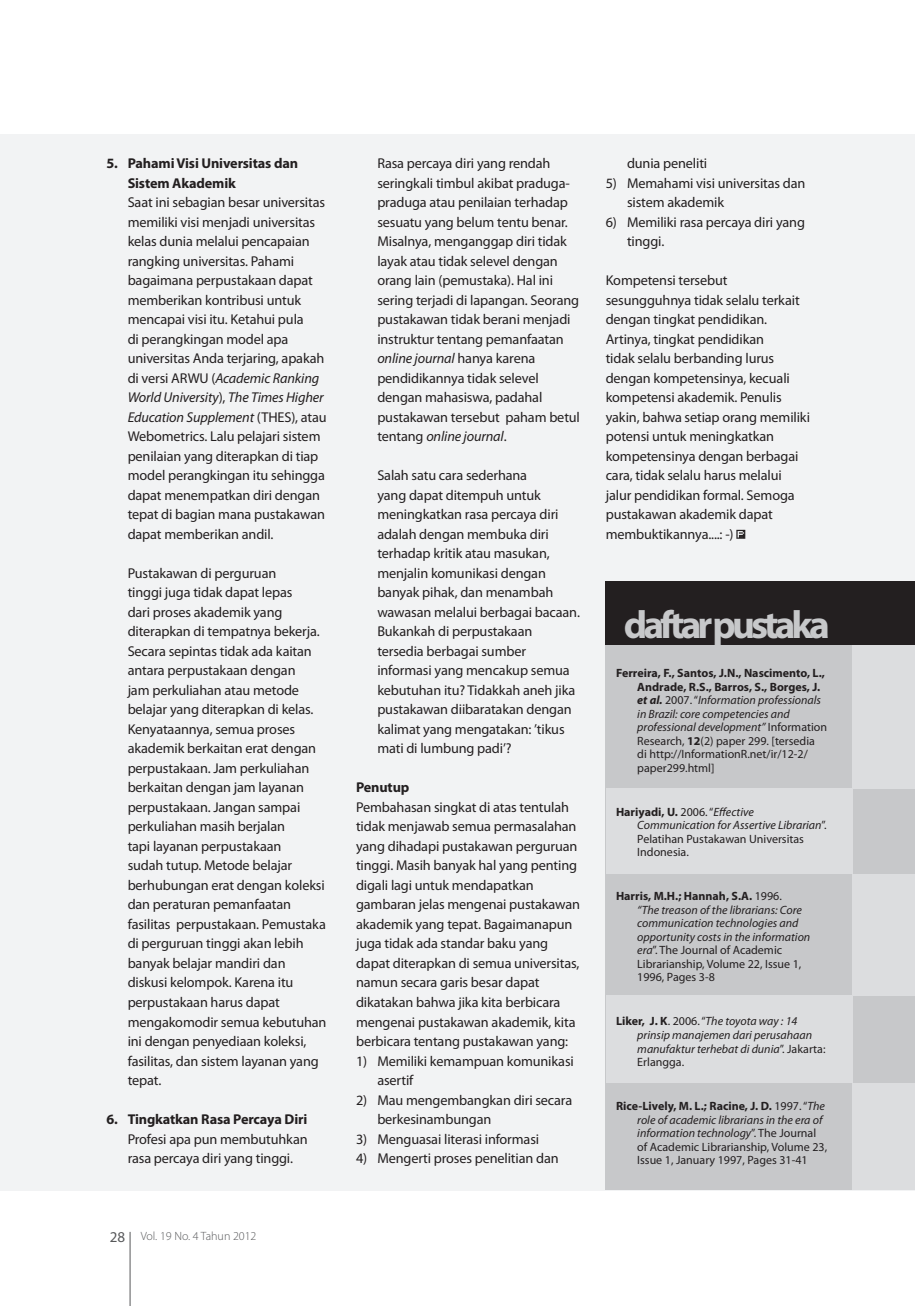
<style>
.page{position:relative;width:915px;height:1306px;background:#fff}
.page>*{position:absolute;margin:0;border:0;box-sizing:border-box;transform-origin:0 0}
.t1{font:700 39.3px "Myriad Pro";letter-spacing:-.1em;color:#c7c8ca}
.Normal__Web{font:14.25px/19.5px "Myriad Pro";letter-spacing:-.01em;color:#231f20}
.t2{font:700 14.25px/19.5px "Myriad Pro";letter-spacing:-.01em;color:#231f20}
.result-title{font:12px/13.5px "Myriad Pro";color:#231f20}
.Normal__Web-2{font:italic 12px/13.5px "Myriad Pro";color:#231f20}
.Normal__Web-3{font:12px/13.5px "Myriad Pro";color:#231f20}
.t3{font:300 12px "Myriad Pro";color:#57585a}
.s1{font-style:italic}
.s2{font-weight:400;font-size:15px}
.s3{font-weight:700}
.s4{font-weight:700;font-style:italic}
.s5{font-weight:700;font-style:normal}
.s6{font-style:normal}
</style>
<div class="page">
<hr style="left:130px;top:1231px;width:1px;height:74px;background:#57585a">
<div style="left:0;top:134px;width:914px;height:1056px;background:#f2f3f4"></div>
<svg style="left:736px;top:530px;width:9px;height:9px"></svg>
<div style="left:605px;top:585px;width:309px;height:604px;background:#c7c8ca"></div>
<div style="left:852px;top:644px;width:62px;height:144px;background:#dcdddf"></div>
<div style="left:852px;top:874px;width:62px;height:121px;background:#dcdddf"></div>
<div style="left:852px;top:1082px;width:62px;height:107px;background:#dcdddf"></div>
<div style="left:605px;top:788px;width:247px;height:86px;background:#dcdddf"></div>
<div style="left:605px;top:995px;width:247px;height:87px;background:#dcdddf"></div>
<div style="left:605px;top:582px;width:309px;height:63px;background:#231f20"></div>
<p class="t2" style="left:128px;top:153px;width:172px;text-indent:-21px">5. Pahami Visi Universitas dan<br>Sistem Akademik</p>
<p class="Normal__Web" style="left:128px;top:192px;width:200px">Saat ini sebagian besar universitas memiliki visi menjadi universitas kelas dunia melalui pencapaian rangking universitas. Pahami bagaimana perpustakaan dapat memberikan kontribusi untuk mencapai visi itu. Ketahui pula<br>di perangkingan model apa universitas Anda terjaring, apakah di versi ARWU (<span class="s1">Academic Ranking<br>World University</span>), <span class="s1">The Times Higher<br>Education Supplement</span> (THES), atau<br>Webometrics. Lalu pelajari sistem penilaian yang diterapkan di tiap model perangkingan itu sehingga dapat menempatkan diri dengan tepat di bagian mana pustakawan dapat memberikan andil.</p>
<p class="Normal__Web" style="left:128px;top:563px;width:200px">Pustakawan di perguruan<br>tinggi juga tidak dapat lepas<br>dari proses akademik yang diterapkan di tempatnya bekerja.<br>Secara sepintas tidak ada kaitan antara perpustakaan dengan<br>jam perkuliahan atau metode belajar yang diterapkan di kelas.<br>Kenyataannya, semua proses akademik berkaitan erat dengan perpustakaan. Jam perkuliahan berkaitan dengan jam layanan perpustakaan. Jangan sampai perkuliahan masih berjalan<br>tapi layanan perpustakaan<br>sudah tutup. Metode belajar berhubungan erat dengan koleksi dan peraturan pemanfaatan fasilitas perpustakaan. Pemustaka di perguruan tinggi akan lebih banyak belajar mandiri dan diskusi kelompok. Karena itu perpustakaan harus dapat mengakomodir semua kebutuhan ini dengan penyediaan koleksi, fasilitas, dan sistem layanan yang tepat.</p>
<p class="t2" style="left:106px;top:1108px;width:202px">6. Tingkatkan Rasa Percaya Diri</p>
<p class="Normal__Web" style="left:128px;top:1128px;width:181px">Profesi apa pun membutuhkan rasa percaya diri yang tinggi.</p>
<p class="t3" style="left:110px;top:1228px;width:148px"><span class="s2">28</span> Vol. 19 No. 4 Tahun 2012</p>
<p class="Normal__Web" style="left:377px;top:153px;width:204px">Rasa percaya diri yang rendah seringkali timbul akibat praduga&shy;praduga atau penilaian terhadap sesuatu yang belum tentu benar.<br>Misalnya, menganggap diri tidak layak atau tidak selevel dengan orang lain (pemustaka). Hal ini sering terjadi di lapangan. Seorang pustakawan tidak berani menjadi instruktur tentang pemanfaatan <span class="s1">online journal</span> hanya karena pendidikannya tidak selevel dengan mahasiswa, padahal pustakawan tersebut paham betul tentang <span class="s1">online journal</span>.</p>
<p class="Normal__Web" style="left:377px;top:465px;width:204px">Salah satu cara sederhana<br>yang dapat ditempuh untuk meningkatkan rasa percaya diri adalah dengan membuka diri terhadap kritik atau masukan, menjalin komunikasi dengan banyak pihak, dan menambah wawasan melalui berbagai bacaan.<br>Bukankah di perpustakaan tersedia berbagai sumber informasi yang mencakup semua kebutuhan itu? Tidakkah aneh jika pustakawan diibaratakan dengan kalimat yang mengatakan: ’tikus mati di lumbung padi’?</p>
<p class="t2" style="left:356px;top:777px;width:55px">Penutup</p>
<p class="Normal__Web" style="left:356px;top:797px;width:225px">Pembahasan singkat di atas tentulah tidak menjawab semua permasalahan yang dihadapi pustakawan perguruan tinggi. Masih banyak hal yang penting digali lagi untuk mendapatkan gambaran jelas mengenai pustakawan akademik yang tepat. Bagaimanapun juga tidak ada standar baku yang dapat diterapkan di semua universitas, namun secara garis besar dapat dikatakan bahwa jika kita berbicara mengenai pustakawan akademik, kita berbicara tentang pustakawan yang:</p>
<p class="Normal__Web" style="left:377px;top:1050px;width:198px;text-indent:-21px">1) Memiliki kemampuan komunikasi asertif</p>
<p class="Normal__Web" style="left:377px;top:1089px;width:196px;text-indent:-21px">2) Mau mengembangkan diri secara berkesinambungan</p>
<p class="Normal__Web" style="left:356px;top:1128px;width:184px">3) Menguasai literasi informasi</p>
<p class="Normal__Web" style="left:356px;top:1148px;width:204px">4) Mengerti proses penelitian dan</p>
<p class="Normal__Web" style="left:626px;top:153px;width:82px">dunia peneliti</p>
<p class="Normal__Web" style="left:626px;top:173px;width:180px;text-indent:-21px">5) Memahami visi universitas dan sistem akademik</p>
<p class="Normal__Web" style="left:626px;top:212px;width:179px;text-indent:-21px">6) Memiliki rasa percaya diri yang tinggi.</p>
<p class="Normal__Web" style="left:605px;top:270px;width:206px">Kompetensi tersebut sesungguhnya tidak selalu terkait dengan tingkat pendidikan.<br>Artinya, tingkat pendidikan<br>tidak selalu berbanding lurus dengan kompetensinya, kecuali kompetensi akademik. Penulis yakin, bahwa setiap orang memiliki potensi untuk meningkatkan kompetensinya dengan berbagai cara, tidak selalu harus melalui jalur pendidikan formal. Semoga pustakawan akademik dapat membuktikannya....: -)</p>
<p class="t1" style="left:623px;top:599px;width:207px">daftar pustaka</p>
<p class="result-title" style="left:637px;top:666px;width:191px;text-indent:-21px"><span class="s3">Ferreira, F., Santos, J.N., Nascimento, L., Andrade, R.S., Barros, S., Borges, J. </span><span class="s4">et al.</span> 2007. “<span class="s1">Information professionals in Brazil: core competencies and professional development”</span> Information Research, <span class="s3">12</span>(2) paper 299. [tersedia di http://InformationR.net/ir/12-2/ paper299.html]</p>
<p class="Normal__Web-3" style="left:637px;top:805px;width:191px;text-indent:-21px"><span class="s3">Hariyadi, U.</span> 2006. “<span class="s1">Effective<br>Communication for Assertive Librarian</span>”.<br>Pelatihan Pustakawan Universitas<br>Indonesia.</p>
<p class="Normal__Web-2" style="left:637px;top:889px;width:174px;text-indent:-21px"><span class="s5">Harris, M.H.; Hannah, S.A.</span> <span class="s6">1996.<br></span>“The treason of the librarians: Core communication technologies and opportunity costs in the information era<span class="s6">”. The Journal of Academic<br>Librarianship, Volume 22, Issue 1,<br>1996, Pages 3-8</span></p>
<p class="Normal__Web-2" style="left:637px;top:1014px;width:190px;text-indent:-21px"><span class="s5">Liker, J. K</span><span class="s6">. 2006. “</span>The toyota way : 14 prinsip manajemen dari perusahaan manufaktur terhebat di dunia<span class="s6">”. Jakarta:<br>Erlangga.</span></p>
<p class="result-title" style="left:637px;top:1099px;width:191px;text-indent:-21px"><span class="s3">Rice-Lively, M. L.; Racine, J. D.</span> 1997. “<span class="s1">The role of academic librarians in the era of information technology</span>”. The Journal of Academic Librarianship, Volume 23, Issue 1, January 1997, Pages 31-41</p>
</div>
